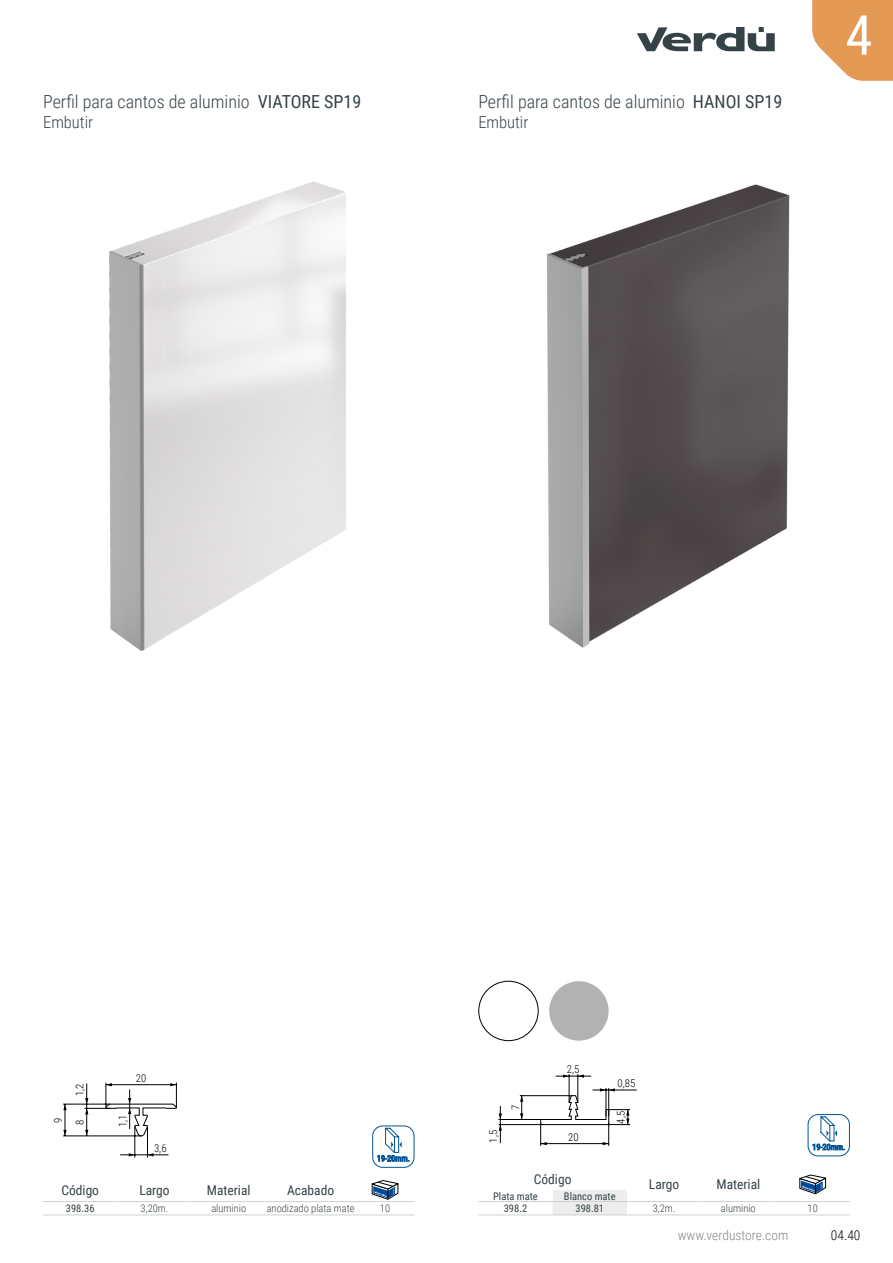
<style>
.page{position:relative;width:893px;height:1263px;background:#fff}
.page>*{position:absolute;margin:0;border:0;box-sizing:border-box;transform-origin:0 0}
.t1{font:55.2px "Roboto Condensed";color:#fff}
.t2{font:300 18px "Roboto Condensed";color:#354248}
.t3{font:300 16.5px "Roboto Condensed";color:#354248}
.t4{font:13.5px "Roboto Condensed";color:#354248}
.t5{font:300 13.5px "Roboto Condensed";color:#878787}
.t6{font:300 13.5px "Roboto Condensed";color:#000}
.t7{font:300 10.8px/21.8px "Roboto Condensed";color:#000}
.t8{font:300 10.5px "Roboto Condensed";color:#354248}
.t9{font:10.5px "Roboto Condensed";color:#354248}
.t10{font:8.25px "Roboto Condensed";color:#005496}
.s1{font-weight:400}
</style>
<div class="page">
<svg style="left:812px;top:0;width:81px;height:81px;background:#e7a76c"></svg>
<svg style="left:637px;top:27px;width:138px;height:24px"></svg>
<img style="left:109px;top:181px;width:237px;height:470px">
<hr style="left:43px;top:1201px;width:74px;height:1px;background:#d0d0d0">
<hr style="left:117px;top:1201px;width:75px;height:1px;background:#d0d0d0">
<hr style="left:192px;top:1201px;width:74px;height:1px;background:#d0d0d0">
<hr style="left:266px;top:1201px;width:89px;height:1px;background:#d0d0d0">
<hr style="left:355px;top:1201px;width:60px;height:1px;background:#d0d0d0">
<hr style="left:117px;top:1214px;width:75px;height:1px;background:#d0d0d0">
<hr style="left:192px;top:1214px;width:74px;height:1px;background:#d0d0d0">
<hr style="left:266px;top:1214px;width:89px;height:1px;background:#d0d0d0">
<hr style="left:355px;top:1214px;width:60px;height:1px;background:#d0d0d0">
<hr style="left:43px;top:1214px;width:74px;height:1px;background:#d0d0d0">
<svg style="left:372px;top:1180px;width:26px;height:19px"></svg>
<div style="left:372px;top:1125px;width:42px;height:43px;border:1px solid #005496;border-radius:10px"></div>
<svg style="left:385px;top:1127px;width:17px;height:26px"></svg>
<div style="left:808px;top:1114px;width:42px;height:42px;border:1px solid #005496;border-radius:10px"></div>
<svg style="left:820px;top:1116px;width:17px;height:26px"></svg>
<hr style="left:147px;top:1126px;width:1px;height:31px;background:#000">
<hr style="left:135px;top:1126px;width:1px;height:31px;background:#000">
<hr style="left:63px;top:1136px;width:79px;height:1px;background:#000">
<hr style="left:63px;top:1104px;width:47px;height:1px;background:#000">
<hr style="left:65px;top:1104px;width:1px;height:32px;background:#000">
<svg style="left:63px;top:1130px;width:4px;height:6px"></svg>
<svg style="left:63px;top:1104px;width:4px;height:6px"></svg>
<svg style="left:84px;top:1082px;width:93px;height:55px"></svg>
<svg style="left:120px;top:1153px;width:48px;height:3px"></svg>
<hr style="left:498px;top:1124px;width:45px;height:1px;background:#000">
<hr style="left:520px;top:1095px;width:52px;height:1px;background:#000">
<hr style="left:498px;top:1119px;width:45px;height:1px;background:#000">
<svg style="left:540px;top:1074px;width:97px;height:72px"></svg>
<svg style="left:520px;top:1096px;width:3px;height:23px"></svg>
<svg style="left:499px;top:1106px;width:3px;height:37px"></svg>
<img style="left:546px;top:184px;width:244px;height:464px">
<div style="left:553px;top:1190px;width:74px;height:24px;background:#ededed"></div>
<hr style="left:627px;top:1201px;width:74px;height:1px;background:#d0d0d0">
<hr style="left:701px;top:1201px;width:74px;height:1px;background:#d0d0d0">
<hr style="left:775px;top:1201px;width:75px;height:1px;background:#d0d0d0">
<hr style="left:627px;top:1214px;width:74px;height:1px;background:#d0d0d0">
<hr style="left:701px;top:1214px;width:74px;height:1px;background:#d0d0d0">
<hr style="left:775px;top:1214px;width:75px;height:1px;background:#d0d0d0">
<hr style="left:478px;top:1201px;width:75px;height:1px;background:#d0d0d0">
<hr style="left:553px;top:1201px;width:74px;height:1px;background:#d0d0d0">
<hr style="left:478px;top:1214px;width:75px;height:1px;background:#d0d0d0">
<hr style="left:553px;top:1214px;width:74px;height:1px;background:#d0d0d0">
<svg style="left:800px;top:1175px;width:26px;height:19px"></svg>
<div style="left:478px;top:981px;width:61px;height:60px;border:1px solid #000;border-radius:50%"></div>
<div style="left:549px;top:981px;width:60px;height:60px;background:#b3b2b2;border-radius:50%"></div>
<p class="t2" style="left:43px;top:89px;width:320px">Perfil para cantos de aluminio <span class="s1">VIATORE SP19</span></p>
<p class="t3" style="left:43px;top:110px;width:51px">Embutir</p>
<p class="t2" style="left:478px;top:89px;width:305px">Perfil para cantos de aluminio <span class="s1">HANOI SP19</span></p>
<p class="t3" style="left:478px;top:110px;width:51px">Embutir</p>
<h1 class="t1" style="left:845px;top:-4px;width:29px">4</h1>
<p class="t7" style="left:68px;top:1096px;width:14px;rotate:-90deg">1,2</p>
<p class="t7" style="left:47px;top:1125px;width:9px;rotate:-90deg">9<br>8</p>
<p class="t7" style="left:136px;top:1066px;width:12px">20</p>
<p class="t7" style="left:111px;top:1127px;width:14px;rotate:-90deg">1,1</p>
<p class="t7" style="left:154px;top:1136px;width:14px">3,6</p>
<p class="t10" style="left:377px;top:1152px;width:34px">19-20mm.</p>
<p class="t4" style="left:61px;top:1181px;width:39px">Código</p>
<p class="t4" style="left:139px;top:1181px;width:32px">Largo</p>
<p class="t4" style="left:207px;top:1181px;width:45px">Material</p>
<p class="t4" style="left:287px;top:1181px;width:49px">Acabado</p>
<p class="t9" style="left:66px;top:1201px;width:30px">398.36</p>
<p class="t8" style="left:141px;top:1201px;width:29px">3,20m.</p>
<p class="t8" style="left:211px;top:1201px;width:36px">aluminio</p>
<p class="t8" style="left:267px;top:1201px;width:89px">anodizado plata mate</p>
<p class="t8" style="left:380px;top:1201px;width:12px">10</p>
<p class="t7" style="left:504px;top:1110px;width:7px;rotate:-90deg">7</p>
<p class="t7" style="left:567px;top:1058px;width:14px">2,5</p>
<p class="t7" style="left:482px;top:1142px;width:14px;rotate:-90deg">1,5</p>
<p class="t7" style="left:568px;top:1125px;width:12px">20</p>
<p class="t7" style="left:618px;top:1072px;width:19px">0,85</p>
<p class="t7" style="left:610px;top:1123px;width:14px;rotate:-90deg">4,5</p>
<p class="t10" style="left:812px;top:1141px;width:34px">19-20mm.</p>
<p class="t4" style="left:534px;top:1169px;width:39px">Código</p>
<p class="t4" style="left:649px;top:1175px;width:32px">Largo</p>
<p class="t4" style="left:716px;top:1175px;width:45px">Material</p>
<p class="t9" style="left:493px;top:1188px;width:46px">Plata mate</p>
<p class="t9" style="left:564px;top:1188px;width:53px">Blanco mate</p>
<p class="t9" style="left:504px;top:1201px;width:25px">398.2</p>
<p class="t9" style="left:575px;top:1201px;width:30px">398.81</p>
<p class="t8" style="left:653px;top:1201px;width:24px">3,2m.</p>
<p class="t8" style="left:721px;top:1201px;width:36px">aluminio</p>
<p class="t8" style="left:808px;top:1201px;width:12px">10</p>
<p class="t5" style="left:678px;top:1226px;width:112px">www.verdustore.com</p>
<p class="t6" style="left:831px;top:1226px;width:31px">04.40</p>
</div>
